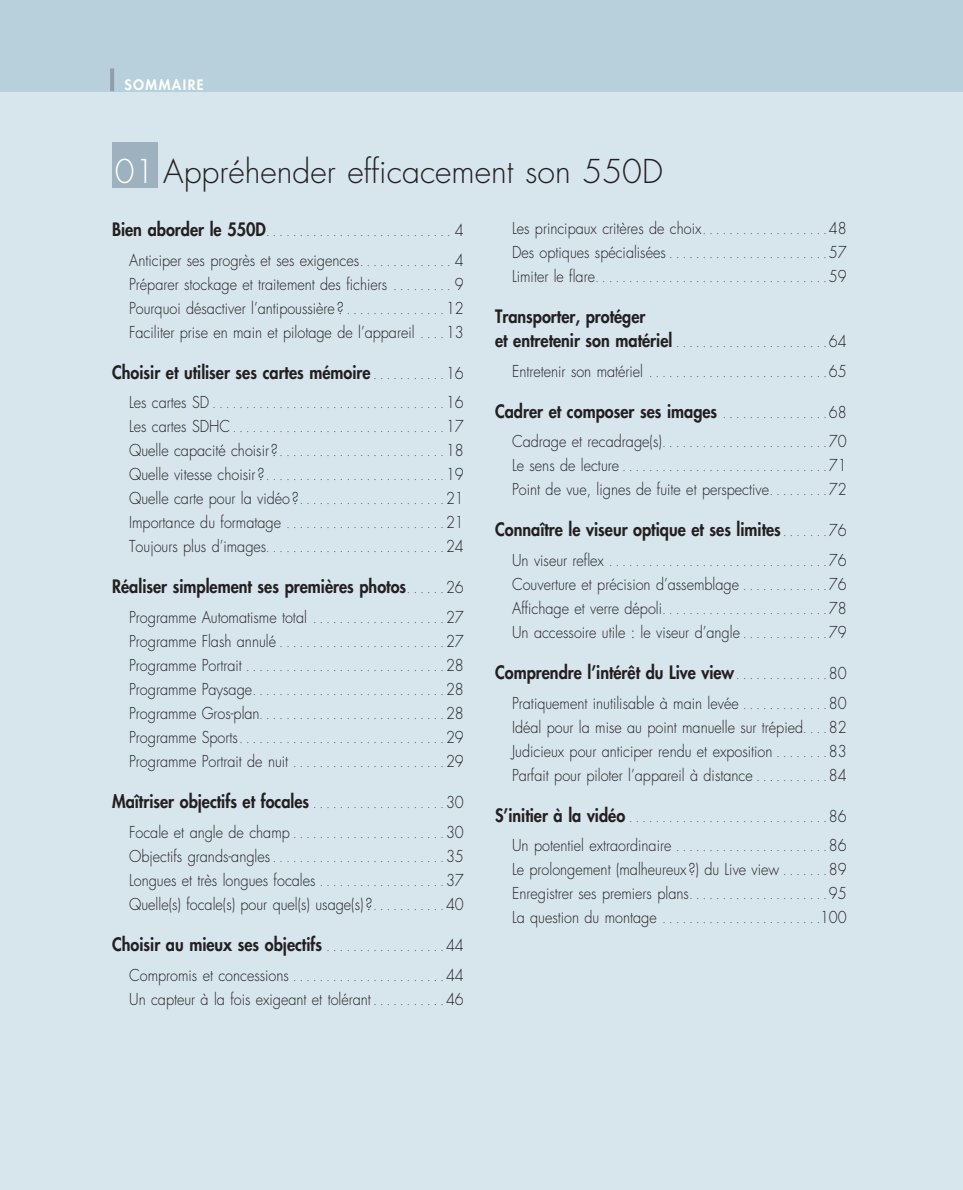
<style>
.page{position:relative;width:963px;height:1190px;background:#fff}
.page>*{position:absolute;margin:0;border:0;box-sizing:border-box;transform-origin:0 0}
.t1{font:300 32px "Futura";color:#231f20}
.t2{font:800 18px/24px "Futura";color:#231f20;scale:.9 1}
.t3{font:300 16px/24px "Futura";color:#231f20;text-align:justify;scale:.9 1}
.t4{font:800 14px "Futura";letter-spacing:.1em;color:#fff}
.t5{font:300 12px/24px "Futura";color:#231f20;scale:.9 1}
.s1{color:#fff}
.s2{font-weight:800;font-size:18px}
.s3{font-size:16px}
.s4{font-size:12px}
.s5{font-weight:300;font-size:12px}
.s6{font-weight:300;font-size:16px}
</style>
<div class="page">
<div style="left:0;top:0;width:962px;height:1190px;background:#d7e5ec"></div>
<div style="left:0;top:0;width:962px;height:91px;background:#b8cfdc"></div>
<hr style="left:110px;top:68px;width:4px;height:23px;background:#8c9faa">
<div style="left:112px;top:142px;width:45px;height:46px;background:#9db2be"></div>
<p class="t4" style="left:124px;top:78px;width:81px">SOMMAIRE</p>
<p class="t1" style="left:115px;top:156px;width:549px"><span class="s1">01</span> Appréhender efficacement son 550D</p>
<p class="t5" style="left:112px;top:221px;width:392px"><span class="s2">Bien aborder le 550D</span> . . . . . . . . . . . . . . . . . . . . . . . . . . . . <span class="s3">4</span></p>
<p class="t3" style="left:129px;top:249px;width:373px">Anticiper ses progrès et ses exigences <span class="s4">. . . . . . . . . . . . . .</span> 4<br>Préparer stockage et traitement des fichiers <span class="s4">. . . . . . . . .</span> 9<br>Pourquoi désactiver l’antipoussière ? <span class="s4">. . . . . . . . . . . . . . .</span> 12<br>Faciliter prise en main et pilotage de l’appareil <span class="s4">. . . .</span> 13</p>
<p class="t2" style="left:112px;top:361px;width:392px">Choisir et utiliser ses cartes mémoire <span class="s5">. . . . . . . . . . .</span> <span class="s6">16</span></p>
<p class="t5" style="left:129px;top:393px;width:373px;text-align:justify"><span class="s3">Les cartes SD</span> . . . . . . . . . . . . . . . . . . . . . . . . . . . . . . . . . . . <span class="s3">16<br>Les cartes SDHC</span> . . . . . . . . . . . . . . . . . . . . . . . . . . . . . . . . <span class="s3">17<br>Quelle capacité choisir ?</span> . . . . . . . . . . . . . . . . . . . . . . . . . <span class="s3">18<br>Quelle vitesse choisir ?</span> . . . . . . . . . . . . . . . . . . . . . . . . . . . <span class="s3">19</span></p>
<p class="t3" style="left:129px;top:488px;width:373px">Quelle carte pour la vidéo ? <span class="s4">. . . . . . . . . . . . . . . . . . . . . .</span> 21</p>
<p class="t5" style="left:129px;top:513px;width:373px"><span class="s3">Importance du formatage</span> . . . . . . . . . . . . . . . . . . . . . . . . <span class="s3">21<br>Toujours plus d’images</span>. . . . . . . . . . . . . . . . . . . . . . . . . . . <span class="s3">24</span></p>
<p class="t2" style="left:112px;top:576px;width:392px">Réaliser simplement ses premières photos <span class="s5">. . . . . .</span> <span class="s6">26</span></p>
<p class="t3" style="left:129px;top:606px;width:373px">Programme Automatisme total <span class="s4">. . . . . . . . . . . . . . . . . . . .</span> 27</p>
<p class="t5" style="left:129px;top:632px;width:373px;text-align:justify"><span class="s3">Programme Flash annulé</span> . . . . . . . . . . . . . . . . . . . . . . . . . <span class="s3">27<br>Programme Portrait</span> . . . . . . . . . . . . . . . . . . . . . . . . . . . . . . <span class="s3">28<br>Programme Paysage</span> . . . . . . . . . . . . . . . . . . . . . . . . . . . . . <span class="s3">28<br>Programme Gros-plan</span>. . . . . . . . . . . . . . . . . . . . . . . . . . . . <span class="s3">28<br>Programme Sports</span> . . . . . . . . . . . . . . . . . . . . . . . . . . . . . . . <span class="s3">29</span></p>
<p class="t3" style="left:129px;top:750px;width:373px">Programme Portrait de nuit <span class="s4">. . . . . . . . . . . . . . . . . . . . . . .</span> 29</p>
<p class="t2" style="left:112px;top:791px;width:392px">Maîtriser objectifs et focales <span class="s5">. . . . . . . . . . . . . . . . . . . .</span> <span class="s6">30</span></p>
<p class="t5" style="left:129px;top:822px;width:373px"><span class="s3">Focale et angle de champ</span> . . . . . . . . . . . . . . . . . . . . . . . <span class="s3">30<br>Objectifs grands-angles</span> . . . . . . . . . . . . . . . . . . . . . . . . . . <span class="s3">35</span></p>
<p class="t3" style="left:129px;top:869px;width:373px">Longues et très longues focales <span class="s4">. . . . . . . . . . . . . . . . . . .</span> 37<br>Quelle(s) focale(s) pour quel(s) usage(s) ? <span class="s4">. . . . . . . . . . .</span> 40</p>
<p class="t2" style="left:112px;top:933px;width:392px">Choisir au mieux ses objectifs <span class="s5">. . . . . . . . . . . . . . . . . .</span> <span class="s6">44</span></p>
<p class="t3" style="left:129px;top:964px;width:373px">Compromis et concessions <span class="s4">. . . . . . . . . . . . . . . . . . . . . . .</span> 44<br>Un capteur à la fois exigeant et tolérant <span class="s4">. . . . . . . . . . .</span> 46</p>
<p class="t3" style="left:512px;top:217px;width:373px">Les principaux critères de choix <span class="s4">. . . . . . . . . . . . . . . . . . .</span> 48<br>Des optiques spécialisées <span class="s4">. . . . . . . . . . . . . . . . . . . . . . . .</span> 57</p>
<p class="t5" style="left:512px;top:267px;width:373px"><span class="s3">Limiter le flare</span> . . . . . . . . . . . . . . . . . . . . . . . . . . . . . . . . . . . <span class="s3">59</span></p>
<p class="t2" style="left:495px;top:306px;width:392px">Transporter, protéger<br>et entretenir son matériel <span class="s5">. . . . . . . . . . . . . . . . . . . . . . .</span> <span class="s6">64</span></p>
<p class="t5" style="left:512px;top:361px;width:373px"><span class="s3">Entretenir son matériel</span> . . . . . . . . . . . . . . . . . . . . . . . . . . . <span class="s3">65</span></p>
<p class="t2" style="left:495px;top:400px;width:392px">Cadrer et composer ses images <span class="s5">. . . . . . . . . . . . . . . .</span> <span class="s6">68</span></p>
<p class="t5" style="left:512px;top:432px;width:373px"><span class="s3">Cadrage et recadrage(s)</span> . . . . . . . . . . . . . . . . . . . . . . . . . <span class="s3">70<br>Le sens de lecture</span> . . . . . . . . . . . . . . . . . . . . . . . . . . . . . . . <span class="s3">71</span></p>
<p class="t3" style="left:512px;top:479px;width:373px">Point de vue, lignes de fuite et perspective <span class="s4">. . . . . . . . .</span> 72</p>
<p class="t2" style="left:495px;top:519px;width:392px">Connaître le viseur optique et ses limites <span class="s5">. . . . . . .</span> <span class="s6">76</span></p>
<p class="t5" style="left:512px;top:551px;width:373px"><span class="s3">Un viseur reflex</span> . . . . . . . . . . . . . . . . . . . . . . . . . . . . . . . . . <span class="s3">76</span></p>
<p class="t3" style="left:512px;top:573px;width:373px">Couverture et précision d’assemblage <span class="s4">. . . . . . . . . . . . .</span> 76</p>
<p class="t5" style="left:512px;top:599px;width:373px"><span class="s3">Affichage et verre dépoli</span> . . . . . . . . . . . . . . . . . . . . . . . . . <span class="s3">78</span></p>
<p class="t3" style="left:512px;top:621px;width:373px">Un accessoire utile : le viseur d’angle <span class="s4">. . . . . . . . . . . . .</span> 79</p>
<p class="t2" style="left:495px;top:662px;width:392px">Comprendre l’intérêt du Live view <span class="s5">. . . . . . . . . . . . . .</span> <span class="s6">80</span></p>
<p class="t3" style="left:512px;top:692px;width:373px">Pratiquement inutilisable à main levée <span class="s4">. . . . . . . . . . . . .</span> 80<br>Idéal pour la mise au point manuelle sur trépied <span class="s4">. . . .</span> 82<br>Judicieux pour anticiper rendu et exposition <span class="s4">. . . . . . . .</span> 83<br>Parfait pour piloter l’appareil à distance <span class="s4">. . . . . . . . . . .</span> 84</p>
<p class="t5" style="left:495px;top:806px;width:392px"><span class="s2">S’initier à la vidéo</span> . . . . . . . . . . . . . . . . . . . . . . . . . . . . . . <span class="s3">86</span></p>
<p class="t3" style="left:512px;top:835px;width:373px">Un potentiel extraordinaire <span class="s4">. . . . . . . . . . . . . . . . . . . . . . .</span> 86<br>Le prolongement (malheureux ?) du Live view <span class="s4">. . . . . . .</span> 89<br>Enregistrer ses premiers plans <span class="s4">. . . . . . . . . . . . . . . . . . . . .</span> 95</p>
<p class="t5" style="left:512px;top:908px;width:373px"><span class="s3">La question du montage</span> . . . . . . . . . . . . . . . . . . . . . . . .<span class="s3">100</span></p>
</div>
